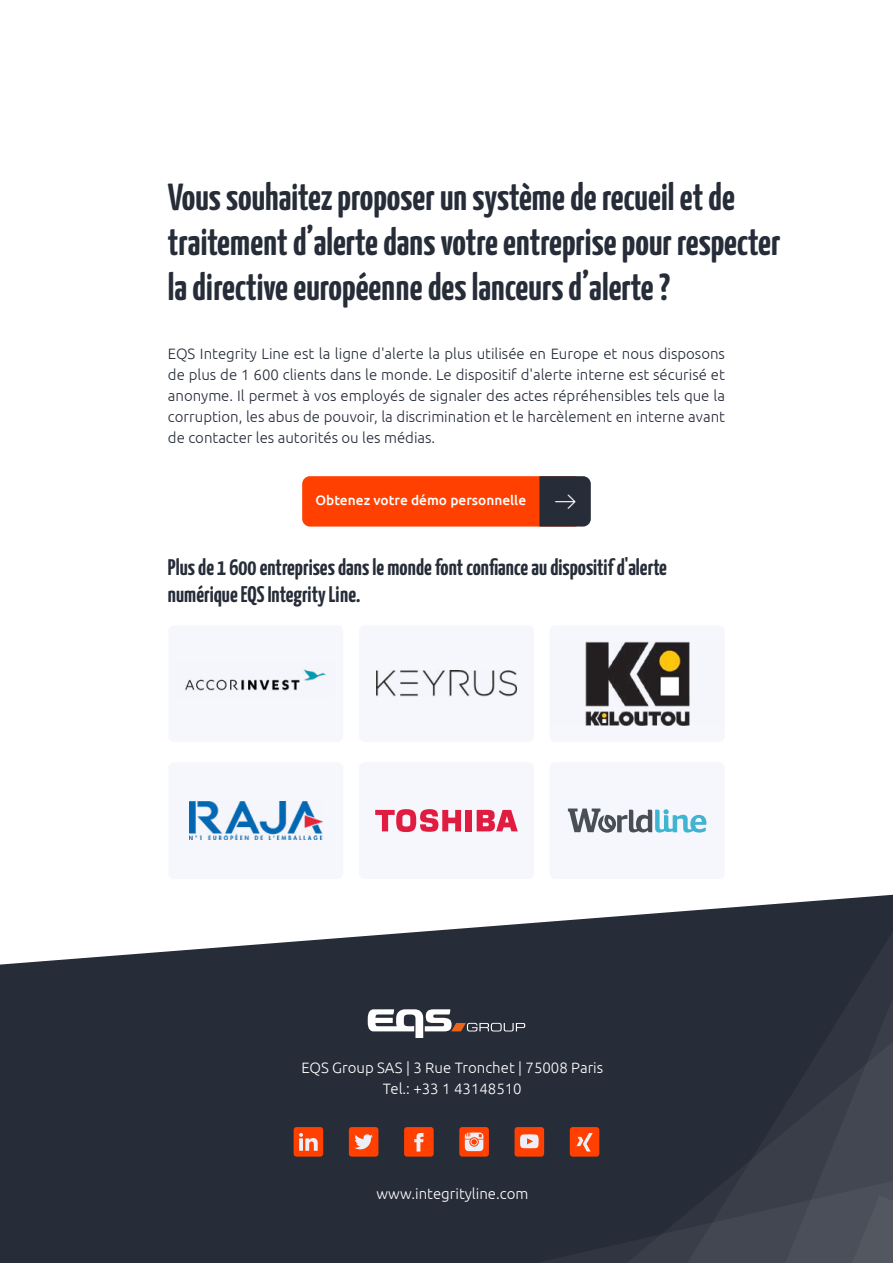
<style>
.page{position:relative;width:893px;height:1263px;background:#fff}
.page>*{position:absolute;margin:0;border:0;box-sizing:border-box;transform-origin:0 0}
.t1{font:700 37.5px/45px "Yanone Kaffeesatz";color:#262c38}
.t2{font:700 22.5px/27px "Yanone Kaffeesatz";color:#262c38}
.t3{font:300 15px/21px "Ubuntu";color:#262c38;text-align:justify}
.t4{font:300 15px/21px "Ubuntu";color:#fff;text-align:center}
.t5{font:500 13.65px "Ubuntu";color:#fff}
</style>
<div class="page">
<div style="left:0;top:949px;width:190px;height:314px;background:#262c38"></div>
<div style="left:190px;top:938px;width:139px;height:325px;background:#262c38"></div>
<div style="left:329px;top:920px;width:242px;height:343px;background:#262c38"></div>
<div style="left:508px;top:1195px;width:63px;height:68px;background:#262c38"></div>
<svg style="left:571px;top:895px;width:322px;height:368px;background:#343a45"></svg>
<div style="left:349px;top:1127px;width:29px;height:30px;background:#ff4000;border-radius:3px"></div>
<div style="left:294px;top:1127px;width:29px;height:30px;background:#ff4000;border-radius:3px"></div>
<div style="left:404px;top:1127px;width:30px;height:30px;background:#ff4000;border-radius:3px"></div>
<div style="left:459px;top:1127px;width:30px;height:30px;background:#ff4000;border-radius:3px"></div>
<div style="left:515px;top:1127px;width:29px;height:30px;background:#ff4000;border-radius:3px"></div>
<div style="left:570px;top:1127px;width:29px;height:30px;background:#ff4000;border-radius:3px"></div>
<svg style="left:299px;top:1133px;width:19px;height:18px"></svg>
<svg style="left:354px;top:1134px;width:19px;height:15px"></svg>
<svg style="left:414px;top:1133px;width:9px;height:18px"></svg>
<svg style="left:465px;top:1132px;width:18px;height:19px"></svg>
<svg style="left:520px;top:1134px;width:19px;height:14px"></svg>
<svg style="left:576px;top:1133px;width:17px;height:18px"></svg>
<div style="left:168px;top:625px;width:175px;height:117px;background:#f5f7fd;border-radius:6px"></div>
<img style="left:185px;top:669px;width:141px;height:22px">
<div style="left:359px;top:625px;width:175px;height:117px;background:#f5f7fd;border-radius:6px"></div>
<img style="left:377px;top:671px;width:139px;height:26px">
<div style="left:550px;top:625px;width:175px;height:117px;background:#f5f7fd;border-radius:6px"></div>
<img style="left:585px;top:642px;width:105px;height:83px">
<div style="left:168px;top:762px;width:175px;height:117px;background:#f5f7fd;border-radius:6px"></div>
<img style="left:189px;top:802px;width:133px;height:37px">
<div style="left:359px;top:762px;width:175px;height:117px;background:#f5f7fd;border-radius:6px"></div>
<svg style="left:375px;top:809px;width:86px;height:23px"></svg>
<div style="left:466px;top:810px;width:6px;height:21px;background:#e11c41"></div>
<svg style="left:477px;top:810px;width:41px;height:21px"></svg>
<div style="left:550px;top:762px;width:175px;height:117px;background:#f5f7fd;border-radius:6px"></div>
<svg style="left:568px;top:808px;width:138px;height:25px"></svg>
<svg style="left:368px;top:1009px;width:157px;height:29px"></svg>
<div style="left:302px;top:476px;width:280px;height:51px;background:#ff4000;border-radius:8px"></div>
<svg style="left:539px;top:476px;width:52px;height:51px;background:#2d303b"></svg>
<h1 class="t1" style="left:168px;top:173px;width:614px">Vous souhaitez proposer un système de recueil et de traitement d’alerte dans votre entreprise pour respecter la directive européenne des lanceurs d’alerte ?</h1>
<p class="t3" style="left:168px;top:342px;width:559px">EQS Integrity Line est la ligne d'alerte la plus utilisée en Europe et nous disposons de plus de 1 600 clients dans le monde. Le dispositif d'alerte interne est sécurisé et anonyme. Il permet à vos employés de signaler des actes répréhensibles tels que la corruption, les abus de pouvoir, la discrimination et le harcèlement en interne avant de contacter les autorités ou les médias.</p>
<p class="t5" style="left:315px;top:492px;width:212px">Obtenez votre démo personnelle</p>
<h2 class="t2" style="left:168px;top:553px;width:501px">Plus de 1 600 entreprises dans le monde font confiance au dispositif d'alerte numérique EQS Integrity Line.</h2>
<p class="t4" style="left:301px;top:1056px;width:303px">EQS Group SAS | 3 Rue Tronchet | 75008 Paris<br>Tel.: +33 1 43148510</p>
<p class="t4" style="left:376px;top:1182px;width:153px">www.integrityline.com</p>
</div>
